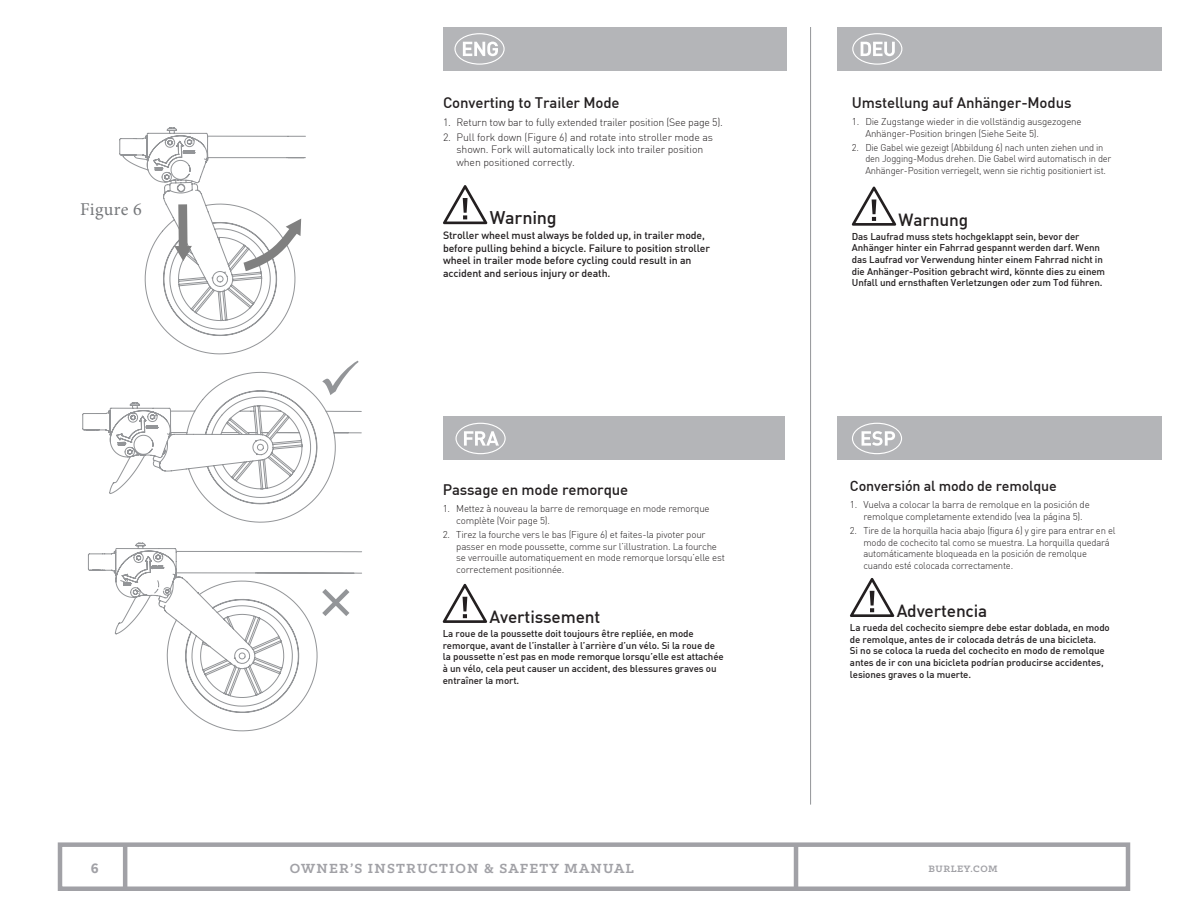
<style>
.page{position:relative;width:1188px;height:918px;background:#fff}
.page>*{position:absolute;margin:0;border:0;box-sizing:border-box;transform-origin:0 0}
.t1{font:18.15px "Minion Pro";letter-spacing:.02em;color:#76787b}
.t2{font:500 18px "DIN";letter-spacing:-.01em;color:#231f20}
.t3{font:500 17.25px "DIN";letter-spacing:-.01em;color:#231f20}
.Paragraph_Style_1{font:500 15px "DIN";letter-spacing:-.01em;color:#231f20}
.t4{font:700 15px "Klinic Slab";letter-spacing:.08em;color:#a1a1a6}
.t5{font:700 15px "Source Sans Pro";color:#a1a1a6}
.Paragraph_Style_1-2{font:500 14.25px "DIN";letter-spacing:-.01em;color:#231f20}
.t6{font:300 10.5px/12.6px "DIN";letter-spacing:-.01em;color:#231f20}
.t7{font:500 10.5px/12.6px "DIN";letter-spacing:-.01em;color:#231f20}
.t8{font:700 10.5px "Klinic Slab";letter-spacing:.05em;color:#a1a1a6}
.t9{font:500 9.75px/11.7px "DIN";letter-spacing:-.01em;color:#231f20}
.t10{font:300 9.75px/11.7px "DIN";letter-spacing:-.02em;color:#231f20}
.t11{font:300 9.75px/11.7px "DIN";letter-spacing:-.02em;color:#231f20;scale:.96 1}
</style>
<div class="page">
<div style="left:58px;top:842px;width:1072px;height:49px;border:4px solid #a1a1a6"></div>
<hr style="left:794px;top:845px;width:4px;height:45px;background:#a1a1a6">
<hr style="left:123px;top:845px;width:4px;height:45px;background:#a1a1a6">
<div style="left:837px;top:27px;width:324px;height:44px;background:#b4b5b8"></div>
<div style="left:443px;top:27px;width:343px;height:44px;background:#b4b5b8"></div>
<div style="left:443px;top:417px;width:341px;height:43px;background:#b4b5b8"></div>
<div style="left:837px;top:417px;width:324px;height:43px;background:#b4b5b8"></div>
<hr style="left:810px;top:27px;width:1px;height:778px;background:#939598">
<svg style="left:454px;top:33px;width:51px;height:32px"></svg>
<svg style="left:852px;top:33px;width:50px;height:32px"></svg>
<svg style="left:455px;top:423px;width:51px;height:31px"></svg>
<svg style="left:852px;top:423px;width:50px;height:31px"></svg>
<svg style="left:87px;top:542px;width:275px;height:190px"></svg>
<svg style="left:82px;top:361px;width:280px;height:162px"></svg>
<svg style="left:322px;top:589px;width:27px;height:27px"></svg>
<svg style="left:119px;top:127px;width:187px;height:228px"></svg>
<svg style="left:852px;top:187px;width:44px;height:39px"></svg>
<svg style="left:443px;top:584px;width:44px;height:39px"></svg>
<svg style="left:850px;top:578px;width:44px;height:39px"></svg>
<svg style="left:443px;top:185px;width:44px;height:39px"></svg>
<p class="t1" style="left:80px;top:197px;width:63px">Figure 6</p>
<p class="Paragraph_Style_1" style="left:443px;top:93px;width:178px">Converting to Trailer Mode</p>
<p class="t6" style="left:443px;top:116px;width:281px">1. Return tow bar to fully extended trailer position (See page 5).</p>
<p class="t6" style="left:457px;top:131px;width:258px;text-indent:-14px">2. Pull fork down (Figure 6) and rotate into stroller mode as shown. Fork will automatically lock into trailer position when positioned correctly.</p>
<p class="t2" style="left:490px;top:206px;width:69px">Warning</p>
<p class="t7" style="left:443px;top:229px;width:269px">Stroller wheel must always be folded up, in trailer mode, before pulling behind a bicycle. Failure to position stroller wheel in trailer mode before cycling could result in an accident and serious injury or death.</p>
<p class="Paragraph_Style_1" style="left:443px;top:480px;width:187px">Passage en mode remorque</p>
<p class="t10" style="left:456px;top:503px;width:255px;text-indent:-14px">1. Mettez à nouveau la barre de remorquage en mode remorque complète (Voir page 5).</p>
<p class="t10" style="left:456px;top:528px;width:270px;text-indent:-14px">2. Tirez la fourche vers le bas (Figure 6) et faites-la pivoter pour passer en mode poussette, comme sur l’illustration. La fourche se verrouille automatiquement en mode remorque lorsqu’elle est correctement positionnée.</p>
<p class="t3" style="left:490px;top:606px;width:112px">Avertissement</p>
<p class="t9" style="left:443px;top:627px;width:282px">La roue de la poussette doit toujours être repliée, en mode remorque, avant de l’installer à l’arrière d’un vélo. Si la roue de la poussette n’est pas en mode remorque lorsqu’elle est attachée à un vélo, cela peut causer un accident, des blessures graves ou entraîner la mort.</p>
<p class="Paragraph_Style_1" style="left:852px;top:93px;width:221px">Umstellung auf Anhänger-Modus</p>
<p class="t10" style="left:865px;top:116px;width:218px;text-indent:-14px">1. Die Zugstange wieder in die vollständig ausgezogene<br>Anhänger-Position bringen (Siehe Seite 5).</p>
<p class="t11" style="left:865px;top:141px;width:258px;text-indent:-14px">2. Die Gabel wie gezeigt (Abbildung 6) nach unten ziehen und in den Jogging-Modus drehen. Die Gabel wird automatisch in der<br>Anhänger-Position verriegelt, wenn sie richtig positioniert ist.</p>
<p class="t3" style="left:899px;top:208px;width:71px">Warnung</p>
<p class="t9" style="left:852px;top:230px;width:255px">Das Laufrad muss stets hochgeklappt sein, bevor der Anhänger hinter ein Fahrrad gespannt werden darf. Wenn das Laufrad vor Verwendung hinter einem Fahrrad nicht in die Anhänger-Position gebracht wird, könnte dies zu einem Unfall und ernsthaften Verletzungen oder zum Tod führen.</p>
<p class="Paragraph_Style_1-2" style="left:850px;top:477px;width:208px">Conversión al modo de remolque</p>
<p class="t10" style="left:863px;top:499px;width:228px;text-indent:-14px">1. Vuelva a colocar la barra de remolque en la posición de remolque completamente extendido (vea la página 5).</p>
<p class="t10" style="left:863px;top:525px;width:254px;text-indent:-14px">2. Tire de la horquilla hacia abajo (figura 6) y gire para entrar en el modo de cochecito tal como se muestra. La horquilla quedará automáticamente bloqueada en la posición de remolque cuando esté colocada correctamente.</p>
<p class="t3" style="left:897px;top:600px;width:92px">Advertencia</p>
<p class="t9" style="left:850px;top:621px;width:261px">La rueda del cochecito siempre debe estar doblada, en modo de remolque, antes de ir colocada detrás de una bicicleta.<br>Si no se coloca la rueda del cochecito en modo de remolque antes de ir con una bicicleta podrían producirse accidentes, lesiones graves o la muerte.</p>
<h3 class="t5" style="left:91px;top:858px;width:9px">6</h3>
<h3 class="t4" style="left:290px;top:858px;width:346px">OWNER’S INSTRUCTION &amp; SAFETY MANUAL</h3>
<p class="t8" style="left:929px;top:862px;width:71px">BURLEY.COM</p>
</div>
